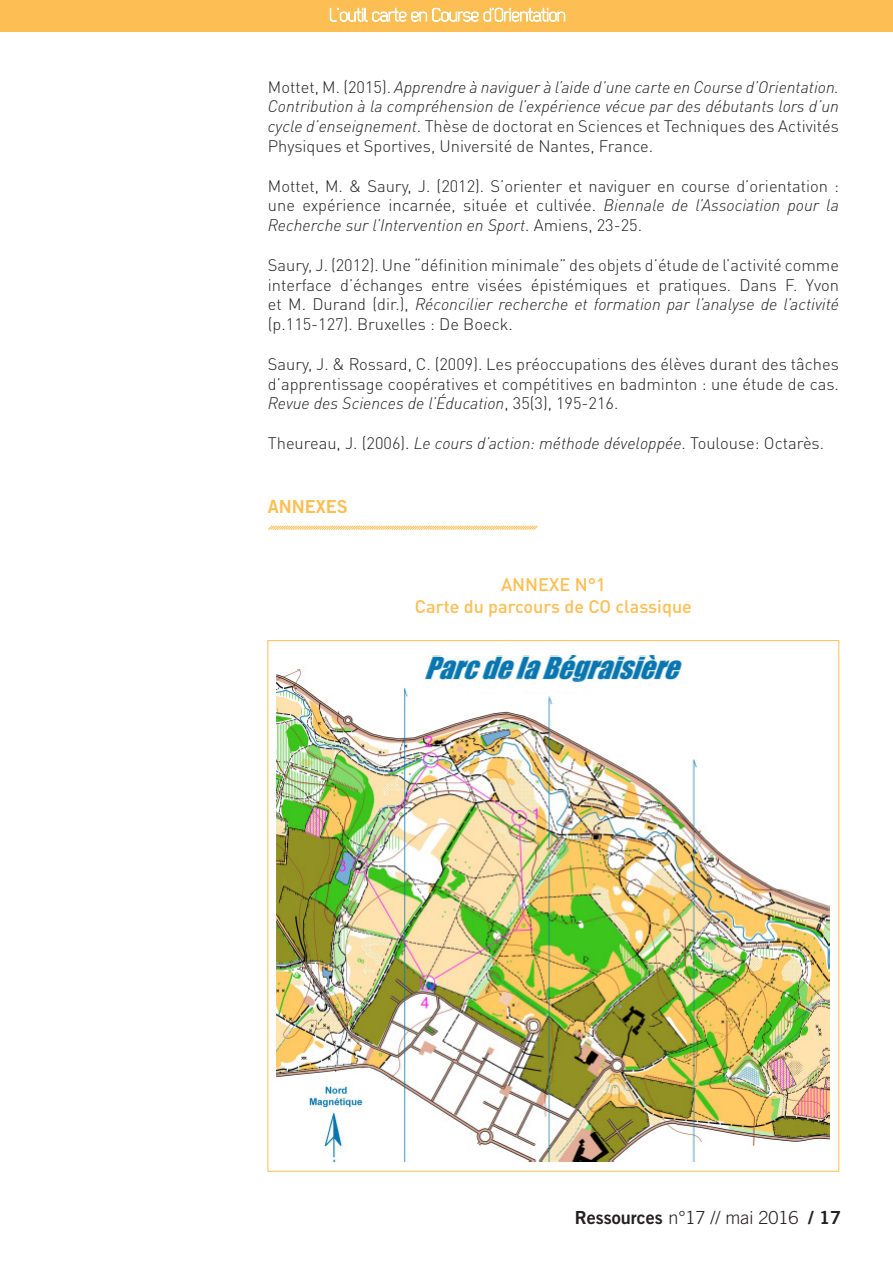
<style>
.page{position:relative;width:893px;height:1263px;background:#fff}
.page>*{position:absolute;margin:0;border:0;box-sizing:border-box;transform-origin:0 0}
.t1{font:500 18px "DIN Pro";color:#fdbe54}
.t2{font:18px "Trade Gothic Bold Two";color:#231f20}
.t3{font:18px "Trade Gothic Bold Two";color:#fdbe54}
.t4{font:300 16.5px/19.8px "DIN Pro";color:#231f20;text-align:justify}
.t5{font:italic 300 16.5px/19.8px "DIN Pro";color:#231f20;text-align:justify}
.s1{font-style:normal}
.s2{font-style:italic}
.s3{font-family:"Trade Gothic";font-weight:300}
</style>
<div class="page">
<div style="left:0;top:0;width:893px;height:32px;background:#fdbe54"></div>
<svg style="left:329px;top:7px;width:237px;height:15px"></svg>
<svg style="left:268px;top:525px;width:270px;height:5px"></svg>
<img style="left:277px;top:653px;width:553px;height:509px">
<p class="t5" style="left:268px;top:75px;width:573px"><span class="s1">Mottet, M. (2015).</span> Apprendre à naviguer à l’aide d’une carte en Course d’Orientation.<br>Contribution à la compréhension de l’expérience vécue par des débutants lors d’un cycle d’enseignement<span class="s1">. Thèse de doctorat en Sciences et Techniques des Activités Physiques et Sportives, Université de Nantes, France.</span></p>
<p class="t4" style="left:268px;top:174px;width:573px">Mottet, M. &amp; Saury, J. (2012). S’orienter et naviguer en course d’orientation : une expérience incarnée, située et cultivée. <span class="s2">Biennale de l’Association pour la Recherche sur l’Intervention en Sport</span>. Amiens, 23-25.</p>
<p class="t4" style="left:268px;top:253px;width:573px">Saury, J. (2012). Une “définition minimale” des objets d’étude de l’activité comme interface d’échanges entre visées épistémiques et pratiques. Dans F. Yvon et M. Durand (dir.), <span class="s2">Réconcilier recherche et formation par l’analyse de l’activité </span>(p.115-127). Bruxelles : De Boeck.</p>
<p class="t4" style="left:268px;top:352px;width:573px">Saury, J. &amp; Rossard, C. (2009). Les préoccupations des élèves durant des tâches d’apprentissage coopératives et compétitives en badminton : une étude de cas.<br><span class="s2">Revue des Sciences de l’Éducation</span>, 35(3), 195-216.</p>
<p class="t4" style="left:268px;top:432px;width:558px">Theureau, J. (2006). <span class="s2">Le cours d’action: méthode développée</span>. Toulouse: Octarès.</p>
<p class="t3" style="left:268px;top:496px;width:81px">ANNEXES</p>
<p class="t1" style="left:501px;top:570px;width:106px">ANNEXE N°1</p>
<p class="t1" style="left:415px;top:592px;width:278px">Carte du parcours de CO classique</p>
<p class="t2" style="left:575px;top:1206px;width:268px">Ressources <span class="s3">n°17 // mai 2016</span> / 17</p>
</div>
